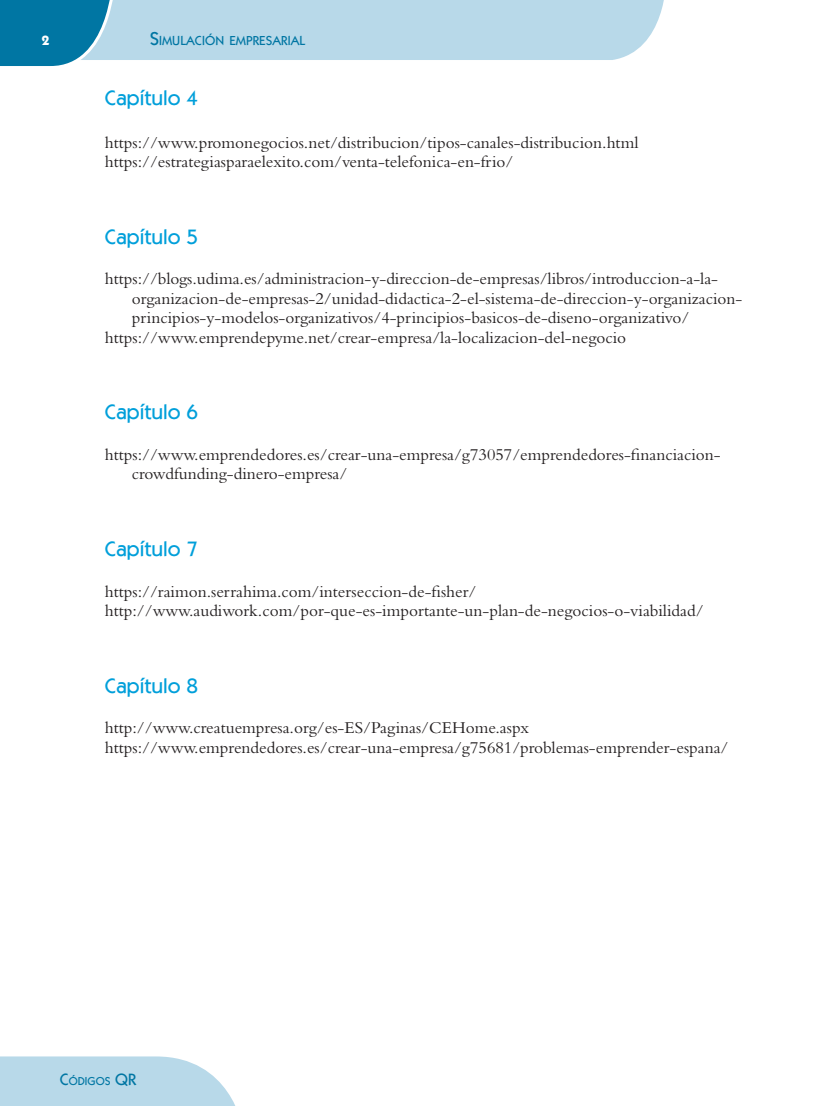
<style>
.page{position:relative;width:830px;height:1106px;background:#fff}
.page>*{position:absolute;margin:0;border:0;box-sizing:border-box;transform-origin:0 0}
.t1{font:500 21px "ITC Kabel Std";color:#009fda}
.t2{font:17.25px/19.5px "Bembo Std";color:#231f20}
.t3{font:700 13.5px "ITC Kabel Std";color:#fff}
.t4{font:500 13.2px "ITC Kabel Std";color:#0076a3}
.t5{font:500 11.55px "ITC Kabel Std";color:#0076a3}
.s1{font-size:18.75px}
.s2{font-size:16.5px}
</style>
<div class="page">
<div style="left:117px;top:0;width:547px;height:60px;background:#b8d9e9"></div>
<svg style="left:0;top:0;width:117px;height:66px;background:#278bb1"></svg>
<svg style="left:0;top:1056px;width:236px;height:50px;background:#bfdceb"></svg>
<p class="t3" style="left:42px;top:32px;width:9px">2</p>
<p class="t4" style="left:150px;top:33px;width:157px"><span class="s1">S</span>IMULACIÓN EMPRESARIAL</p>
<p class="t1" style="left:105px;top:86px;width:95px">Capítulo 4</p>
<p class="t2" style="left:105px;top:132px;width:535px">https://www.promonegocios.net/distribucion/tipos-canales-distribucion.html https://estrategiasparaelexito.com/venta-telefonica-en-frio/</p>
<p class="t1" style="left:105px;top:224px;width:95px">Capítulo 5</p>
<p class="t2" style="left:105px;top:269px;width:614px">https://blogs.udima.es/administracion-y-direccion-de-empresas/libros/introduccion-a-la-</p>
<p class="t2" style="left:132px;top:288px;width:611px">organizacion-de-empresas-2/unidad-didactica-2-el-sistema-de-direccion-y-organizacion-</p>
<p class="t2" style="left:132px;top:308px;width:559px">principios-y-modelos-organizativos/4-principios-basicos-de-diseno-organizativo/</p>
<p class="t2" style="left:105px;top:327px;width:523px">https://www.emprendepyme.net/crear-empresa/la-localizacion-del-negocio</p>
<p class="t1" style="left:105px;top:400px;width:95px">Capítulo 6</p>
<p class="t2" style="left:132px;top:444px;width:590px;text-indent:-27px">https://www.emprendedores.es/crear-una-empresa/g73057/emprendedores-financiacion&shy;crowdfunding-dinero-empresa/</p>
<p class="t1" style="left:105px;top:536px;width:95px">Capítulo 7</p>
<p class="t2" style="left:105px;top:581px;width:600px">https://raimon.serrahima.com/interseccion-de-fisher/ http://www.audiwork.com/por-que-es-importante-un-plan-de-negocios-o-viabilidad/</p>
<p class="t1" style="left:105px;top:673px;width:95px">Capítulo 8</p>
<p class="t2" style="left:105px;top:717px;width:625px">http://www.creatuempresa.org/es-ES/Paginas/CEHome.aspx https://www.emprendedores.es/crear-una-empresa/g75681/problemas-emprender-espana/</p>
<p class="t5" style="left:60px;top:1074px;width:77px"><span class="s2">C</span>ÓDIGOS <span class="s2">QR</span></p>
</div>
